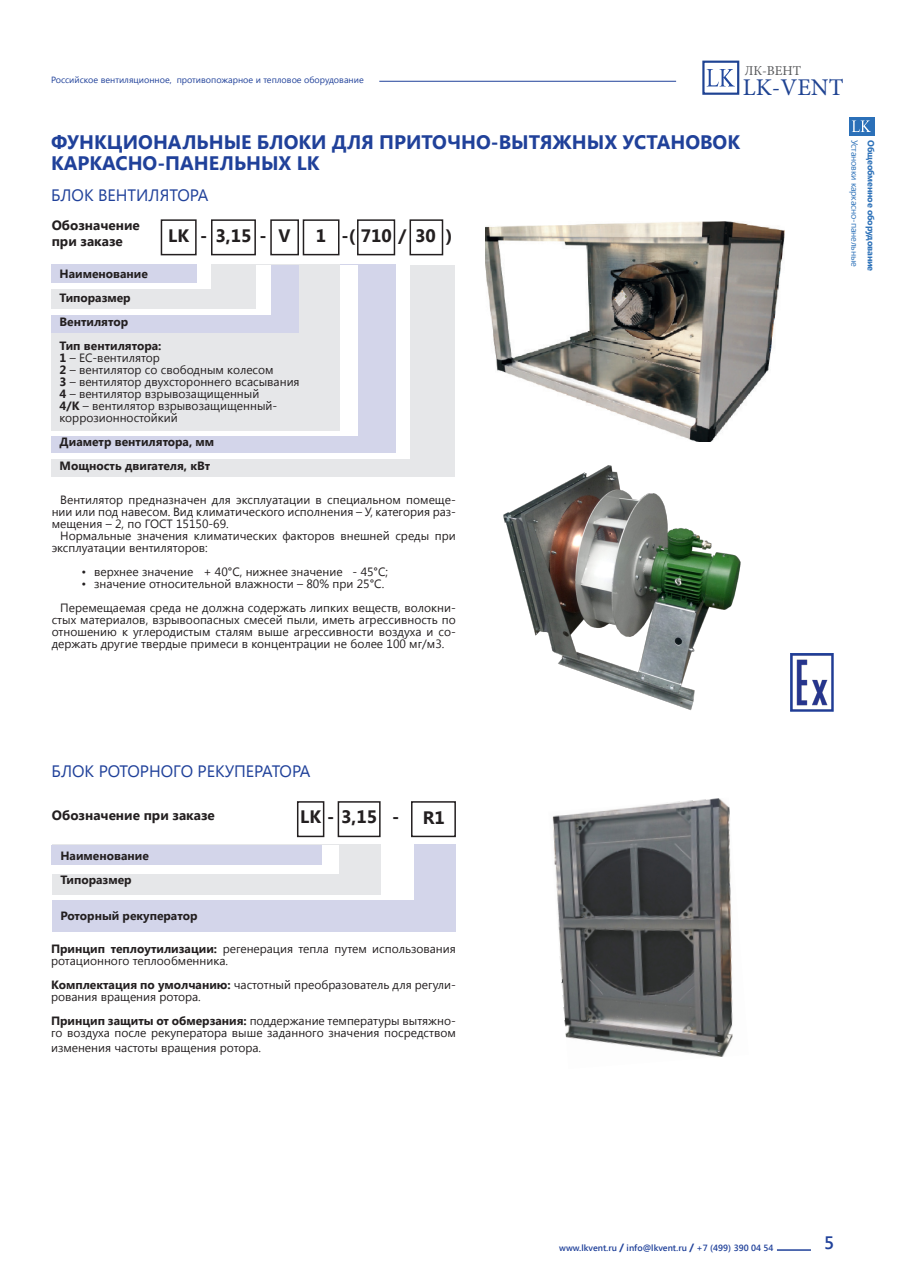
<style>
.page{position:relative;width:910px;height:1280px;background:#fff}
.page>*{position:absolute;margin:0;border:0;box-sizing:border-box;transform-origin:0 0}
.t1{font:24px "Minion Pro";color:#1f4392}
.t2{font:700 19.5px "Segoe UI";color:#20419a}
.t3{font:700 18px "Segoe UI";color:#231f20}
.t4{font:600 18px "Segoe UI";color:#20419a}
.t5{font:16.5px "Segoe UI";color:#20419a}
.t6{font:700 13.5px "Segoe UI";color:#231f20}
.t7{font:13.5px "Minion Pro";color:#57585a}
.t8{font:12px/12px "Segoe UI";color:#231f20}
.t9{font:700 12px "Segoe UI";color:#231f20}
.t10{font:9px "Segoe UI";color:#20419a}
.t11{font:600 9px "Segoe UI";color:#20419a}
.t12{font:9px "Segoe UI";letter-spacing:-.02em;color:#2b70b8}
.t13{font:700 9px "Segoe UI";letter-spacing:-.02em;color:#2b70b8}
.s1{font-weight:700}
.s2{font-weight:700;font-size:10.5px}
</style>
<div class="page">
<hr style="left:777px;top:1249px;width:34px;height:2px;background:#20419a">
<div style="left:849px;top:117px;width:25px;height:19px;background:#2b70b8"></div>
<svg style="left:852px;top:120px;width:19px;height:12px"></svg>
<hr style="left:379px;top:81px;width:297px;height:1px;background:#20419a">
<svg style="left:707px;top:69px;width:28px;height:17px"></svg>
<div style="left:702px;top:61px;width:37px;height:34px;border:2px solid #1f4393"></div>
<img style="left:486px;top:222px;width:298px;height:220px">
<div style="left:161px;top:219px;width:36px;height:36px;border:2px solid #231f20"></div>
<div style="left:270px;top:219px;width:29px;height:36px;border:2px solid #231f20"></div>
<div style="left:211px;top:219px;width:45px;height:36px;border:2px solid #231f20"></div>
<div style="left:303px;top:219px;width:36px;height:36px;border:2px solid #231f20"></div>
<div style="left:357px;top:219px;width:38px;height:36px;border:2px solid #231f20"></div>
<div style="left:410px;top:219px;width:33px;height:36px;border:2px solid #231f20"></div>
<div style="left:51px;top:265px;width:404px;height:212px;background:#e6e7e9"></div>
<div style="left:51px;top:265px;width:359px;height:194px;background:#fff"></div>
<div style="left:51px;top:265px;width:344px;height:188px;background:#d3d5ea"></div>
<div style="left:51px;top:265px;width:306px;height:170px;background:#fff"></div>
<div style="left:51px;top:265px;width:288px;height:166px;background:#e6e7e9"></div>
<div style="left:51px;top:265px;width:248px;height:68px;background:#d3d5ea"></div>
<div style="left:51px;top:265px;width:219px;height:50px;background:#fff"></div>
<div style="left:51px;top:265px;width:205px;height:44px;background:#e6e7e9"></div>
<div style="left:51px;top:265px;width:160px;height:24px;background:#fff"></div>
<div style="left:51px;top:265px;width:146px;height:18px;background:#d3d5ea"></div>
<img style="left:503px;top:465px;width:238px;height:246px">
<svg style="left:790px;top:653px;width:44px;height:59px"></svg>
<div style="left:792px;top:655px;width:40px;height:55px;border:1px solid #20419a"></div>
<div style="left:297px;top:801px;width:27px;height:36px;border:2px solid #231f20"></div>
<div style="left:411px;top:801px;width:45px;height:36px;border:2px solid #231f20"></div>
<div style="left:338px;top:801px;width:43px;height:36px;border:2px solid #231f20"></div>
<div style="left:52px;top:845px;width:404px;height:87px;background:#d3d5ea"></div>
<div style="left:52px;top:845px;width:361px;height:55px;background:#fff"></div>
<div style="left:52px;top:845px;width:328px;height:50px;background:#e6e7e9"></div>
<div style="left:52px;top:845px;width:287px;height:28px;background:#fff"></div>
<div style="left:52px;top:845px;width:270px;height:19px;background:#d3d5ea"></div>
<img style="left:552px;top:798px;width:181px;height:259px">
<p class="t10" style="left:51px;top:74px;width:314px">Российское вентиляционное, противопожарное и тепловое оборудование</p>
<p class="t7" style="left:745px;top:62px;width:58px">ЛК-ВЕНТ</p>
<h1 class="t1" style="left:743px;top:71px;width:102px">LK-VENT</h1>
<p class="t2" style="left:51px;top:128px;width:690px">ФУНКЦИОНАЛЬНЫЕ БЛОКИ ДЛЯ ПРИТОЧНО-ВЫТЯЖНЫХ УСТАНОВОК</p>
<p class="t2" style="left:51px;top:149px;width:270px">КАРКАСНО-ПАНЕЛЬНЫХ LK</p>
<p class="t5" style="left:51px;top:183px;width:159px">БЛОК ВЕНТИЛЯТОРА</p>
<p class="t3" style="left:168px;top:223px;width:22px">LK</p>
<p class="t3" style="left:200px;top:222px;width:68px">- 3,15 -</p>
<p class="t3" style="left:279px;top:223px;width:14px">V</p>
<p class="t3" style="left:316px;top:222px;width:12px">1</p>
<p class="t3" style="left:341px;top:222px;width:66px">-( 710 /</p>
<p class="t3" style="left:415px;top:222px;width:22px">30</p>
<p class="t3" style="left:446px;top:222px;width:8px">)</p>
<p class="t9" style="left:60px;top:265px;width:90px">Наименование</p>
<p class="t9" style="left:60px;top:289px;width:73px">Типоразмер</p>
<p class="t9" style="left:60px;top:313px;width:70px">Вентилятор</p>
<p class="t9" style="left:60px;top:337px;width:103px">Тип вентилятора:</p>
<p class="t8" style="left:60px;top:351px;width:102px"><span class="s1">1</span> – ЕС-вентилятор</p>
<p class="t8" style="left:60px;top:363px;width:216px"><span class="s1">2</span> – вентилятор со свободным колесом</p>
<p class="t8" style="left:60px;top:375px;width:242px"><span class="s1">3</span> – вентилятор двухстороннего всасывания</p>
<p class="t8" style="left:60px;top:387px;width:201px"><span class="s1">4</span> – вентилятор взрывозащищенный</p>
<p class="t8" style="left:60px;top:399px;width:219px"><span class="s1">4/К</span> – вентилятор взрывозащищенный-</p>
<p class="t8" style="left:60px;top:411px;width:120px">коррозионностойкий</p>
<p class="t9" style="left:60px;top:433px;width:156px">Диаметр вентилятора, мм</p>
<p class="t9" style="left:60px;top:457px;width:152px">Мощность двигателя, кВт</p>
<p class="t6" style="left:52px;top:216px;width:90px">Обозначение</p>
<p class="t6" style="left:52px;top:232px;width:73px">при заказе</p>
<p class="t8" style="left:52px;top:493px;width:406px;text-align:justify;text-indent:9px">Вентилятор предназначен для эксплуатации в специальном помеще&shy;нии или под навесом. Вид климатического исполнения – У, категория раз&shy;мещения – 2, по ГОСТ 15150-69.</p>
<p class="t8" style="left:52px;top:529px;width:406px;text-indent:9px">Нормальные значения климатических факторов внешней среды при эксплуатации вентиляторов:</p>
<p class="t8" style="left:81px;top:565px;width:308px">• верхнее значение + 40°С, нижнее значение - 45°С;</p>
<p class="t8" style="left:81px;top:577px;width:304px">• значение относительной влажности – 80% при 25°С.</p>
<p class="t8" style="left:52px;top:601px;width:406px;text-align:justify;text-indent:9px">Перемещаемая среда не должна содержать липких веществ, волокни&shy;стых материалов, взрывоопасных смесей пыли, иметь агрессивность по отношению к углеродистым сталям выше агрессивности воздуха и со&shy;держать другие твердые примеси в концентрации не более 100 мг/м3.</p>
<p class="t5" style="left:52px;top:759px;width:260px">БЛОК РОТОРНОГО РЕКУПЕРАТОРА</p>
<p class="t3" style="left:300px;top:804px;width:78px">LK - 3,15</p>
<p class="t3" style="left:392px;top:804px;width:9px">-</p>
<p class="t3" style="left:423px;top:804px;width:24px">R1</p>
<p class="t9" style="left:60px;top:847px;width:90px">Наименование</p>
<p class="t9" style="left:60px;top:871px;width:73px">Типоразмер</p>
<p class="t9" style="left:60px;top:907px;width:138px">Роторный рекуператор</p>
<p class="t6" style="left:52px;top:806px;width:164px">Обозначение при заказе</p>
<p class="t8" style="left:51px;top:942px;width:406px"><span class="s1">Принцип теплоутилизации:</span> регенерация тепла путем использования ротационного теплообменника.</p>
<p class="t8" style="left:51px;top:978px;width:406px"><span class="s1">Комплектация по умолчанию:</span> частотный преобразователь для регули&shy;рования вращения ротора.</p>
<p class="t8" style="left:51px;top:1014px;width:406px"><span class="s1">Принцип защиты от обмерзания:</span> поддержание температуры вытяжно&shy;го воздуха после рекуператора выше заданного значения посредством</p>
<p class="t8" style="left:51px;top:1041px;width:212px">изменения частоты вращения ротора.</p>
<p class="t12" style="left:861px;top:140px;width:128px;rotate:90deg">Установки каркасно-панельные</p>
<p class="t13" style="left:877px;top:140px;width:133px;rotate:90deg">Общеобменное оборудование</p>
<p class="t11" style="left:559px;top:1241px;width:216px">www.lkvent.ru <span class="s2">/</span> info@lkvent.ru <span class="s2">/</span> +7 (499) 390 04 54</p>
<h3 class="t4" style="left:824px;top:1230px;width:11px">5</h3>
</div>
